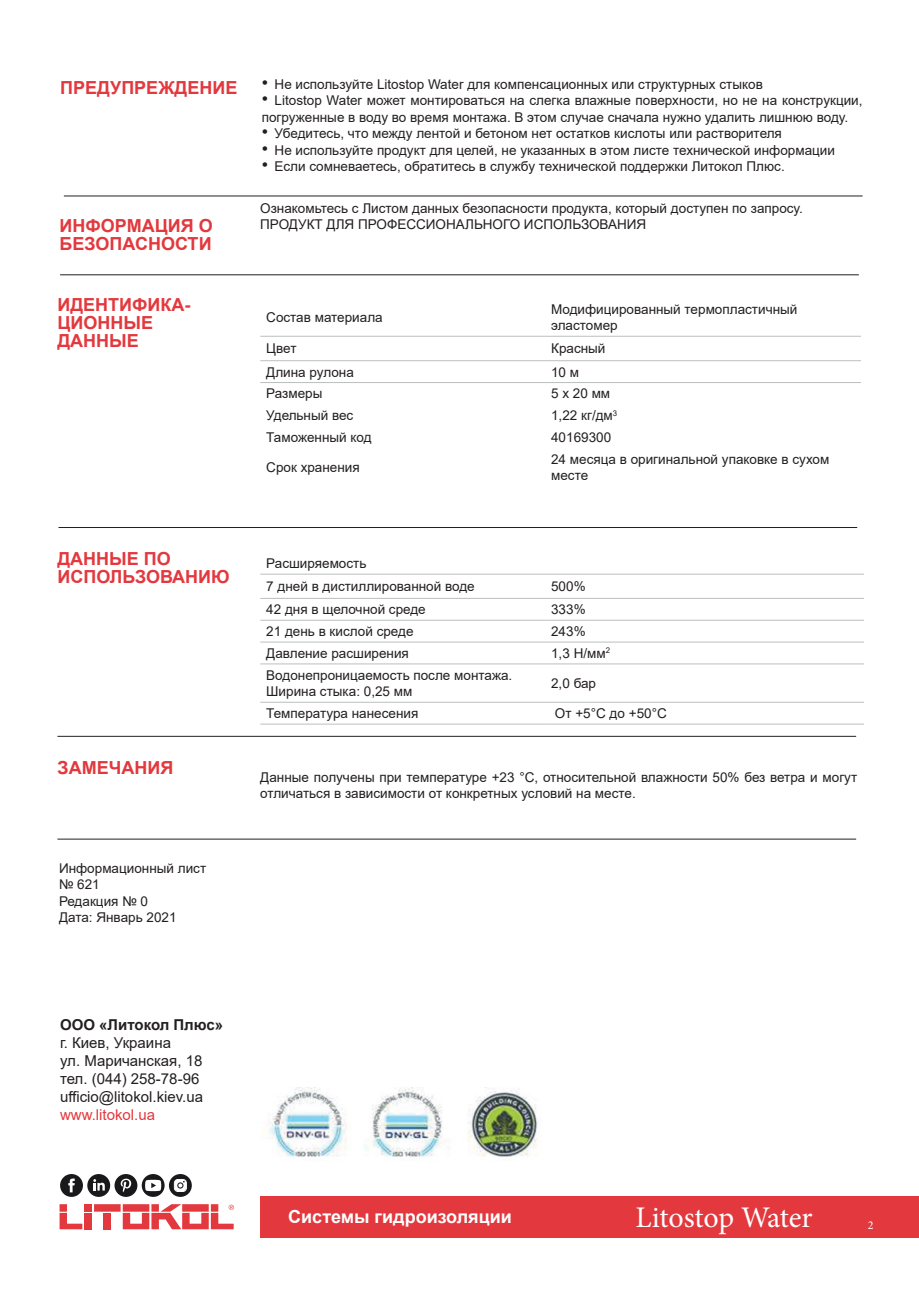
<style>
.page{position:relative;width:919px;height:1289px;background:#fff}
.page>*{position:absolute;margin:0;border:0;box-sizing:border-box;transform-origin:0 0}
.t1{font:30px "Minion Pro";letter-spacing:-.005em;color:#fff}
.Titoletto{font:700 18px/18px "Arial";color:#e3383d}
.t2{font:700 18px "Arial";color:#fff}
.t3{font:15px "Arial";color:#231f20}
.t4{font:700 15px "Arial";color:#231f20}
.t5{font:15px "Arial";color:#e3383d}
.testo{font:13.5px/16.5px "Arial";color:#231f20}
.testo_tabelle{font:13.5px/16.5px "Arial";color:#231f20}
.Titoletto-2{font:13.5px "Arial";color:#231f20}
.t6{font:12px "Minion Pro";color:#fff}
.s1{font-size:18px}
</style>
<div class="page">
<svg style="left:60px;top:1204px;width:22px;height:25px"></svg>
<svg style="left:94px;top:1204px;width:140px;height:25px"></svg>
<div style="left:84px;top:1204px;width:8px;height:7px;background:#e3383d"></div>
<div style="left:84px;top:1212px;width:8px;height:17px;background:#e3383d"></div>
<div style="left:260px;top:1196px;width:658px;height:41px;background:#e3383d"></div>
<hr style="left:64px;top:196px;width:798px;height:1px;background:#231f20">
<hr style="left:60px;top:274px;width:798px;height:1px;background:#231f20">
<hr style="left:260px;top:336px;width:285px;height:1px;background:#bbbec0">
<hr style="left:545px;top:336px;width:315px;height:1px;background:#bbbec0">
<hr style="left:260px;top:360px;width:285px;height:1px;background:#bbbec0">
<hr style="left:545px;top:360px;width:315px;height:1px;background:#bbbec0">
<hr style="left:260px;top:382px;width:285px;height:1px;background:#bbbec0">
<hr style="left:545px;top:382px;width:315px;height:1px;background:#bbbec0">
<hr style="left:58px;top:527px;width:799px;height:1px;background:#231f20">
<hr style="left:260px;top:574px;width:285px;height:1px;background:#bbbec0">
<hr style="left:545px;top:574px;width:318px;height:1px;background:#bbbec0">
<hr style="left:260px;top:598px;width:285px;height:1px;background:#bbbec0">
<hr style="left:545px;top:598px;width:318px;height:1px;background:#bbbec0">
<hr style="left:260px;top:620px;width:285px;height:1px;background:#bbbec0">
<hr style="left:545px;top:620px;width:318px;height:1px;background:#bbbec0">
<hr style="left:260px;top:642px;width:285px;height:1px;background:#bbbec0">
<hr style="left:545px;top:642px;width:318px;height:1px;background:#bbbec0">
<hr style="left:260px;top:663px;width:285px;height:1px;background:#bbbec0">
<hr style="left:545px;top:663px;width:318px;height:1px;background:#bbbec0">
<hr style="left:260px;top:702px;width:285px;height:1px;background:#bbbec0">
<hr style="left:545px;top:702px;width:318px;height:1px;background:#bbbec0">
<hr style="left:260px;top:723px;width:285px;height:1px;background:#bbbec0">
<hr style="left:545px;top:723px;width:318px;height:1px;background:#bbbec0">
<hr style="left:57px;top:736px;width:799px;height:1px;background:#231f20">
<hr style="left:57px;top:838px;width:799px;height:1px;background:#231f20">
<svg style="left:142px;top:1173px;width:23px;height:23px"></svg>
<svg style="left:145px;top:1179px;width:16px;height:12px"></svg>
<svg style="left:87px;top:1173px;width:23px;height:23px"></svg>
<svg style="left:93px;top:1179px;width:12px;height:11px"></svg>
<svg style="left:114px;top:1173px;width:23px;height:23px"></svg>
<svg style="left:121px;top:1178px;width:10px;height:14px"></svg>
<div style="left:60px;top:1173px;width:23px;height:23px;background:#19191b;border-radius:50%"></div>
<svg style="left:68px;top:1178px;width:7px;height:14px"></svg>
<svg style="left:169px;top:1173px;width:23px;height:23px"></svg>
<svg style="left:174px;top:1178px;width:13px;height:13px"></svg>
<img style="left:264px;top:1087px;width:274px;height:70px">
<p class="Titoletto" style="left:60px;top:79px;width:179px">ПРЕДУПРЕЖДЕНИЕ</p>
<p class="testo" style="left:262px;top:75px;width:502px"><span class="s1">•</span> Не используйте Litostop Water для компенсационных или структурных стыков</p>
<p class="testo" style="left:262px;top:92px;width:602px"><span class="s1">•</span> Litostop Water может монтироваться на слегка влажные поверхности, но не на конструкции, погруженные в воду во время монтажа. В этом случае сначала нужно удалить лишнюю воду.</p>
<p class="testo" style="left:262px;top:125px;width:521px"><span class="s1">•</span> Убедитесь, что между лентой и бетоном нет остатков кислоты или растворителя</p>
<p class="testo" style="left:262px;top:141px;width:574px"><span class="s1">•</span> Не используйте продукт для целей, не указанных в этом листе технической информации</p>
<p class="testo" style="left:262px;top:158px;width:524px"><span class="s1">•</span> Если сомневаетесь, обратитесь в службу технической поддержки Литокол Плюс.</p>
<p class="Titoletto" style="left:60px;top:217px;width:155px">ИНФОРМАЦИЯ О<br>БЕЗОПАСНОСТИ</p>
<p class="Titoletto" style="left:57px;top:296px;width:134px">ИДЕНТИФИКА-<br>ЦИОННЫЕ</p>
<p class="Titoletto" style="left:57px;top:332px;width:83px">ДАННЫЕ</p>
<p class="Titoletto" style="left:57px;top:550px;width:115px">ДАННЫЕ ПО</p>
<p class="Titoletto" style="left:57px;top:568px;width:174px">ИСПОЛЬЗОВАНИЮ</p>
<p class="Titoletto" style="left:57px;top:759px;width:117px">ЗАМЕЧАНИЯ</p>
<p class="Titoletto-2" style="left:59px;top:858px;width:149px">Информационный лист</p>
<p class="Titoletto-2" style="left:59px;top:875px;width:42px">№ 621</p>
<p class="Titoletto-2" style="left:59px;top:891px;width:91px">Редакция № 0</p>
<p class="Titoletto-2" style="left:59px;top:908px;width:119px">Дата: Январь 2021</p>
<p class="testo" style="left:260px;top:200px;width:544px">Ознакомьтесь с Листом данных безопасности продукта, который доступен по запросу.</p>
<p class="testo" style="left:260px;top:216px;width:387px">ПРОДУКТ ДЛЯ ПРОФЕССИОНАЛЬНОГО ИСПОЛЬЗОВАНИЯ</p>
<p class="testo_tabelle" style="left:266px;top:309px;width:118px">Состав материала</p>
<p class="testo_tabelle" style="left:551px;top:301px;width:248px">Модифицированный термопластичный эластомер</p>
<p class="testo_tabelle" style="left:266px;top:340px;width:32px">Цвет</p>
<p class="testo_tabelle" style="left:551px;top:340px;width:56px">Красный</p>
<p class="testo_tabelle" style="left:266px;top:363px;width:89px">Длина рулона</p>
<p class="testo_tabelle" style="left:551px;top:363px;width:30px">10 м</p>
<p class="testo_tabelle" style="left:266px;top:385px;width:58px">Размеры</p>
<p class="testo_tabelle" style="left:551px;top:385px;width:61px">5 x 20 мм</p>
<p class="testo_tabelle" style="left:266px;top:407px;width:89px">Удельный вес</p>
<p class="testo_tabelle" style="left:551px;top:407px;width:68px">1,22 кг/дм<sup>3</sup></p>
<p class="testo_tabelle" style="left:266px;top:429px;width:107px">Таможенный код</p>
<p class="testo_tabelle" style="left:551px;top:429px;width:62px">40169300</p>
<p class="testo_tabelle" style="left:266px;top:459px;width:95px">Срок хранения</p>
<p class="testo_tabelle" style="left:551px;top:451px;width:280px">24 месяца в оригинальной упаковке в сухом месте</p>
<p class="testo_tabelle" style="left:266px;top:555px;width:102px">Расширяемость</p>
<p class="testo_tabelle" style="left:266px;top:578px;width:210px">7 дней в дистиллированной воде</p>
<p class="testo_tabelle" style="left:551px;top:578px;width:36px">500%</p>
<p class="testo_tabelle" style="left:266px;top:601px;width:161px">42 дня в щелочной среде</p>
<p class="testo_tabelle" style="left:551px;top:601px;width:36px">333%</p>
<p class="testo_tabelle" style="left:266px;top:623px;width:149px">21 день в кислой среде</p>
<p class="testo_tabelle" style="left:551px;top:623px;width:36px">243%</p>
<p class="testo_tabelle" style="left:266px;top:645px;width:144px">Давление расширения</p>
<p class="testo_tabelle" style="left:551px;top:645px;width:60px">1,3 Н/мм<sup>2</sup></p>
<p class="testo_tabelle" style="left:266px;top:666px;width:247px">Водонепроницаемость после монтажа.<br>Ширина стыка: 0,25 мм</p>
<p class="testo_tabelle" style="left:551px;top:675px;width:46px">2,0 бар</p>
<p class="testo_tabelle" style="left:266px;top:705px;width:154px">Температура нанесения</p>
<p class="testo_tabelle" style="left:555px;top:705px;width:113px">От +5°C до +50°C</p>
<p class="testo" style="left:260px;top:768px;width:598px">Данные получены при температуре +23 °C, относительной влажности 50% без ветра и могут отличаться в зависимости от конкретных условий на месте.</p>
<p class="t4" style="left:60px;top:1013px;width:164px">ООО «Литокол Плюс»</p>
<p class="t3" style="left:60px;top:1032px;width:112px">г. Киев, Украина</p>
<p class="t3" style="left:60px;top:1050px;width:144px">ул. Маричанская, 18</p>
<p class="t3" style="left:60px;top:1068px;width:141px">тел. (044) 258-78-96</p>
<p class="t3" style="left:60px;top:1086px;width:144px">ufficio@litokol.kiev.ua</p>
<p class="t5" style="left:60px;top:1104px;width:97px">www.litokol.ua</p>
<h2 class="t2" style="left:288px;top:1203px;width:225px">Системы гидроизоляции</h2>
<h1 class="t1" style="left:635px;top:1196px;width:179px">Litostop Water</h1>
<p class="t6" style="left:867px;top:1217px;width:7px">2</p>
</div>
